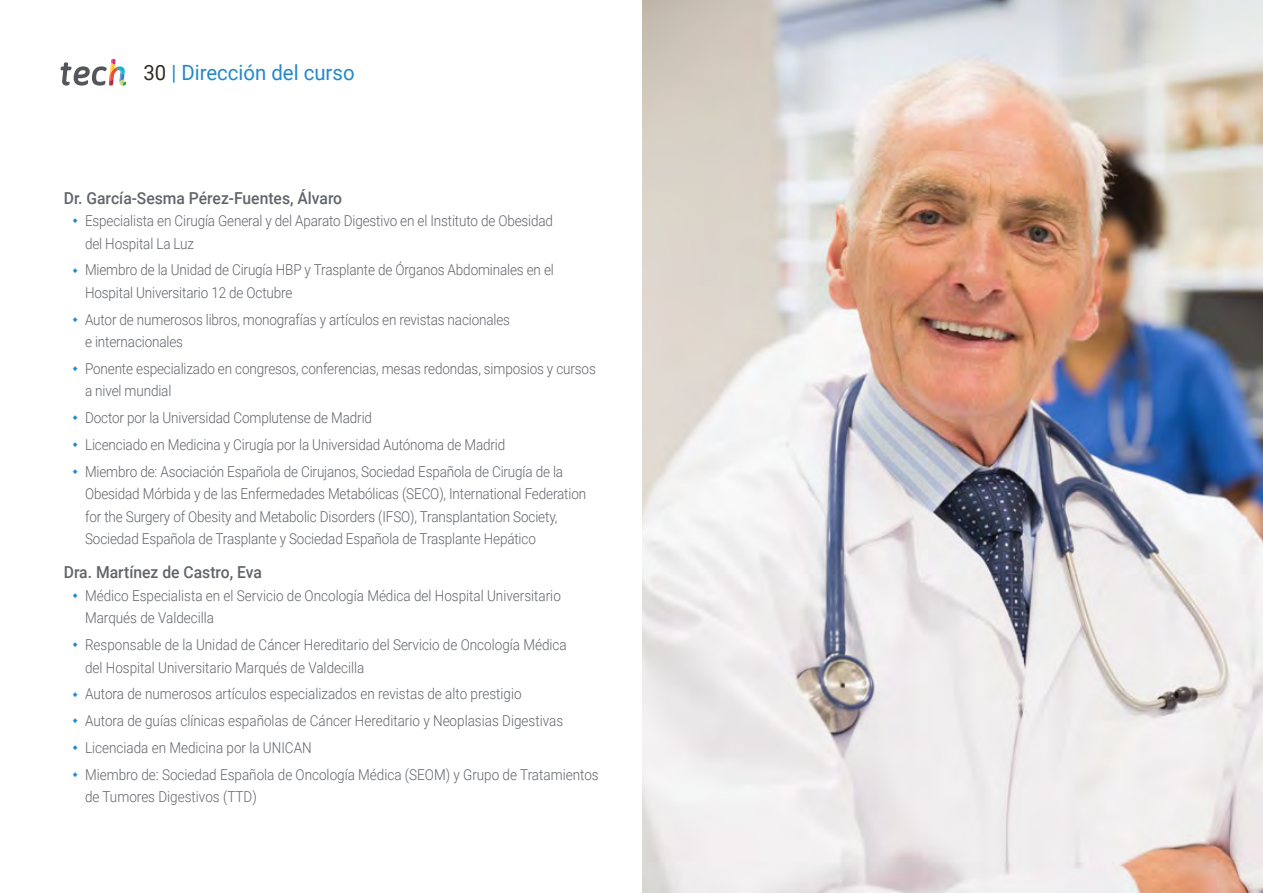
<style>
.page{position:relative;width:1263px;height:893px;background:#fff}
.page>*{position:absolute;margin:0;border:0;box-sizing:border-box;transform-origin:0 0}
.t1{font:21px "Roboto";color:#2488c9}
.t2{font:500 16.5px "Roboto";color:#61646a;scale:.95 1}
.t3{font:300 15px/22.5px "Roboto";letter-spacing:-.01em;color:#61646a;scale:.9 1}
.s1{color:#312e20}
</style>
<div class="page">
<svg style="left:61px;top:59px;width:65px;height:27px"></svg>
<img style="left:642px;top:0;width:621px;height:893px">
<h1 class="t1" style="left:144px;top:57px;width:213px"><span class="s1">30</span> | Dirección del curso</h1>
<p class="t2" style="left:64px;top:186px;width:295px">Dr. García-Sesma Pérez-Fuentes, Álvaro</p>
<p class="t3" style="left:85px;top:209px;width:522px">Especialista en Cirugía General y del Aparato Digestivo en el Instituto de Obesidad del Hospital La Luz</p>
<p class="t3" style="left:85px;top:258px;width:522px">Miembro de la Unidad de Cirugía HBP y Trasplante de Órganos Abdominales en el<br>Hospital Universitario 12 de Octubre</p>
<p class="t3" style="left:85px;top:307px;width:474px">Autor de numerosos libros, monografías y artículos en revistas nacionales e internacionales</p>
<p class="t3" style="left:85px;top:357px;width:569px">Ponente especializado en congresos, conferencias, mesas redondas, simposios y cursos a nivel mundial</p>
<p class="t3" style="left:85px;top:404px;width:533px;line-height:26.7px">Doctor por la Universidad Complutense de Madrid<br>Licenciado en Medicina y Cirugía por la Universidad Autónoma de Madrid<br>Miembro de: Asociación Española de Cirujanos, Sociedad Española de Cirugía de la</p>
<p class="t3" style="left:85px;top:482px;width:558px">Obesidad Mórbida y de las Enfermedades Metabólicas (SECO), International Federation for the Surgery of Obesity and Metabolic Disorders (IFSO), Transplantation Society,<br>Sociedad Española de Trasplante y Sociedad Española de Trasplante Hepático</p>
<p class="t2" style="left:64px;top:561px;width:210px">Dra. Martínez de Castro, Eva</p>
<p class="t3" style="left:85px;top:584px;width:530px">Médico Especialista en el Servicio de Oncología Médica del Hospital Universitario<br>Marqués de Valdecilla</p>
<p class="t3" style="left:85px;top:633px;width:537px">Responsable de la Unidad de Cáncer Hereditario del Servicio de Oncología Médica del Hospital Universitario Marqués de Valdecilla</p>
<p class="t3" style="left:85px;top:680px;width:572px;line-height:26.7px">Autora de numerosos artículos especializados en revistas de alto prestigio<br>Autora de guías clínicas españolas de Cáncer Hereditario y Neoplasias Digestivas Licenciada en Medicina por la UNICAN<br>Miembro de: Sociedad Española de Oncología Médica (SEOM) y Grupo de Tratamientos</p>
<p class="t3" style="left:85px;top:785px;width:192px">de Tumores Digestivos (TTD)</p>
</div>
